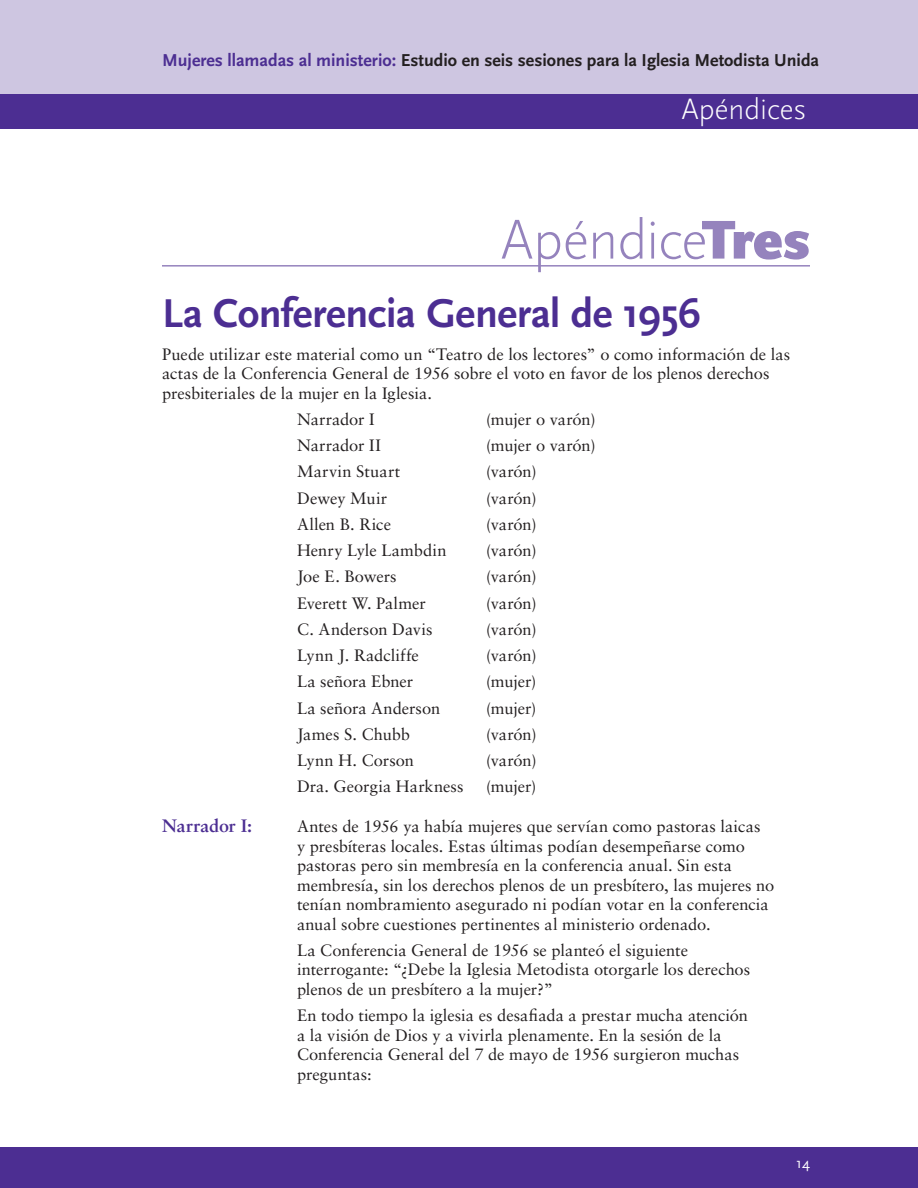
<style>
.page{position:relative;width:918px;height:1188px;background:#fff}
.page>*{position:absolute;margin:0;border:0;box-sizing:border-box;transform-origin:0 0}
.Session_Number{font:300 57px "Scala Sans";letter-spacing:-.015em;color:#9583bd}
.Chapyer_Head{font:700 42px "Scala Sans";letter-spacing:-.01em;color:#4c2e92}
.t1{font:300 30px "Scala Sans";color:#fff}
.t2{font:700 18px "Scala Sans";color:#231f20}
.Reader_s_Theatre_Tex{font:700 18px "Sabon";letter-spacing:-.005em;color:#4c2e92}
.Reader_s_Theatre_Tex-2{font:16.5px/19.5px "Sabon";color:#231f20}
.Body_Text{font:16.5px/19.5px "Sabon";color:#231f20}
.t3{font:15px "Scala Sans";color:#fff}
.s1{color:#4c2e92}
.s2{font-weight:900}
</style>
<div class="page">
<div style="left:0;top:94px;width:918px;height:35px;background:#4c2e92"></div>
<div style="left:0;top:0;width:918px;height:94px;background:#cec6e1"></div>
<div style="left:0;top:1148px;width:918px;height:40px;background:#4c2e92"></div>
<hr style="left:162px;top:265px;width:648px;height:2px;background:#9583bd">
<p class="t2" style="left:162px;top:50px;width:659px"><span class="s1">Mujeres llamadas al ministerio:</span> Estudio en seis sesiones para la Iglesia Metodista Unida</p>
<h3 class="t1" style="left:681px;top:93px;width:127px">Apéndices</h3>
<p class="Session_Number" style="left:501px;top:209px;width:311px">Apéndice <span class="s2">Tres</span></p>
<p class="Chapyer_Head" style="left:162px;top:290px;width:540px">La Conferencia General de 1956</p>
<p class="Body_Text" style="left:162px;top:344px;width:630px">Puede utilizar este material como un “Teatro de los lectores” o como información de las actas de la Conferencia General de 1956 sobre el voto en favor de los plenos derechos presbiteriales de la mujer en la Iglesia.</p>
<p class="Reader_s_Theatre_Tex-2" style="left:297px;top:409px;width:79px">Narrador I</p>
<p class="Reader_s_Theatre_Tex-2" style="left:486px;top:409px;width:111px">(mujer o varón)</p>
<p class="Reader_s_Theatre_Tex-2" style="left:297px;top:436px;width:85px">Narrador II</p>
<p class="Reader_s_Theatre_Tex-2" style="left:486px;top:436px;width:111px">(mujer o varón)</p>
<p class="Reader_s_Theatre_Tex-2" style="left:297px;top:462px;width:105px">Marvin Stuart</p>
<p class="Reader_s_Theatre_Tex-2" style="left:486px;top:462px;width:52px">(varón)</p>
<p class="Reader_s_Theatre_Tex-2" style="left:297px;top:488px;width:92px">Dewey Muir</p>
<p class="Reader_s_Theatre_Tex-2" style="left:486px;top:488px;width:52px">(varón)</p>
<p class="Reader_s_Theatre_Tex-2" style="left:297px;top:514px;width:96px">Allen B. Rice</p>
<p class="Reader_s_Theatre_Tex-2" style="left:486px;top:514px;width:52px">(varón)</p>
<p class="Reader_s_Theatre_Tex-2" style="left:297px;top:541px;width:151px">Henry Lyle Lambdin</p>
<p class="Reader_s_Theatre_Tex-2" style="left:486px;top:541px;width:52px">(varón)</p>
<p class="Reader_s_Theatre_Tex-2" style="left:297px;top:567px;width:101px">Joe E. Bowers</p>
<p class="Reader_s_Theatre_Tex-2" style="left:486px;top:567px;width:52px">(varón)</p>
<p class="Reader_s_Theatre_Tex-2" style="left:297px;top:593px;width:130px">Everett W. Palmer</p>
<p class="Reader_s_Theatre_Tex-2" style="left:486px;top:593px;width:52px">(varón)</p>
<p class="Reader_s_Theatre_Tex-2" style="left:297px;top:619px;width:137px">C. Anderson Davis</p>
<p class="Reader_s_Theatre_Tex-2" style="left:486px;top:619px;width:52px">(varón)</p>
<p class="Reader_s_Theatre_Tex-2" style="left:297px;top:646px;width:123px">Lynn J. Radcliffe</p>
<p class="Reader_s_Theatre_Tex-2" style="left:486px;top:646px;width:52px">(varón)</p>
<p class="Reader_s_Theatre_Tex-2" style="left:297px;top:672px;width:118px">La señora Ebner</p>
<p class="Reader_s_Theatre_Tex-2" style="left:486px;top:672px;width:52px">(mujer)</p>
<p class="Reader_s_Theatre_Tex-2" style="left:297px;top:698px;width:145px">La señora Anderson</p>
<p class="Reader_s_Theatre_Tex-2" style="left:486px;top:698px;width:52px">(mujer)</p>
<p class="Reader_s_Theatre_Tex-2" style="left:297px;top:724px;width:114px">James S. Chubb</p>
<p class="Reader_s_Theatre_Tex-2" style="left:486px;top:724px;width:52px">(varón)</p>
<p class="Reader_s_Theatre_Tex-2" style="left:297px;top:751px;width:119px">Lynn H. Corson</p>
<p class="Reader_s_Theatre_Tex-2" style="left:486px;top:751px;width:52px">(varón)</p>
<p class="Reader_s_Theatre_Tex-2" style="left:297px;top:777px;width:168px">Dra. Georgia Harkness</p>
<p class="Reader_s_Theatre_Tex-2" style="left:486px;top:777px;width:52px">(mujer)</p>
<p class="Reader_s_Theatre_Tex" style="left:162px;top:815px;width:92px">Narrador I:</p>
<p class="Reader_s_Theatre_Tex-2" style="left:297px;top:817px;width:479px">Antes de 1956 ya había mujeres que servían como pastoras laicas<br>y presbíteras locales. Estas últimas podían desempeñarse como pastoras pero sin membresía en la conferencia anual. Sin esta membresía, sin los derechos plenos de un presbítero, las mujeres no tenían nombramiento asegurado ni podían votar en la conferencia anual sobre cuestiones pertinentes al ministerio ordenado.</p>
<p class="Reader_s_Theatre_Tex-2" style="left:297px;top:940px;width:455px">La Conferencia General de 1956 se planteó el siguiente interrogante: “¿Debe la Iglesia Metodista otorgarle los derechos plenos de un presbítero a la mujer?”</p>
<p class="Reader_s_Theatre_Tex-2" style="left:297px;top:1006px;width:453px">En todo tiempo la iglesia es desafiada a prestar mucha atención a la visión de Dios y a vivirla plenamente. En la sesión de la Conferencia General del 7 de mayo de 1956 surgieron muchas preguntas:</p>
<p class="t3" style="left:796px;top:1155px;width:15px">14</p>
</div>
